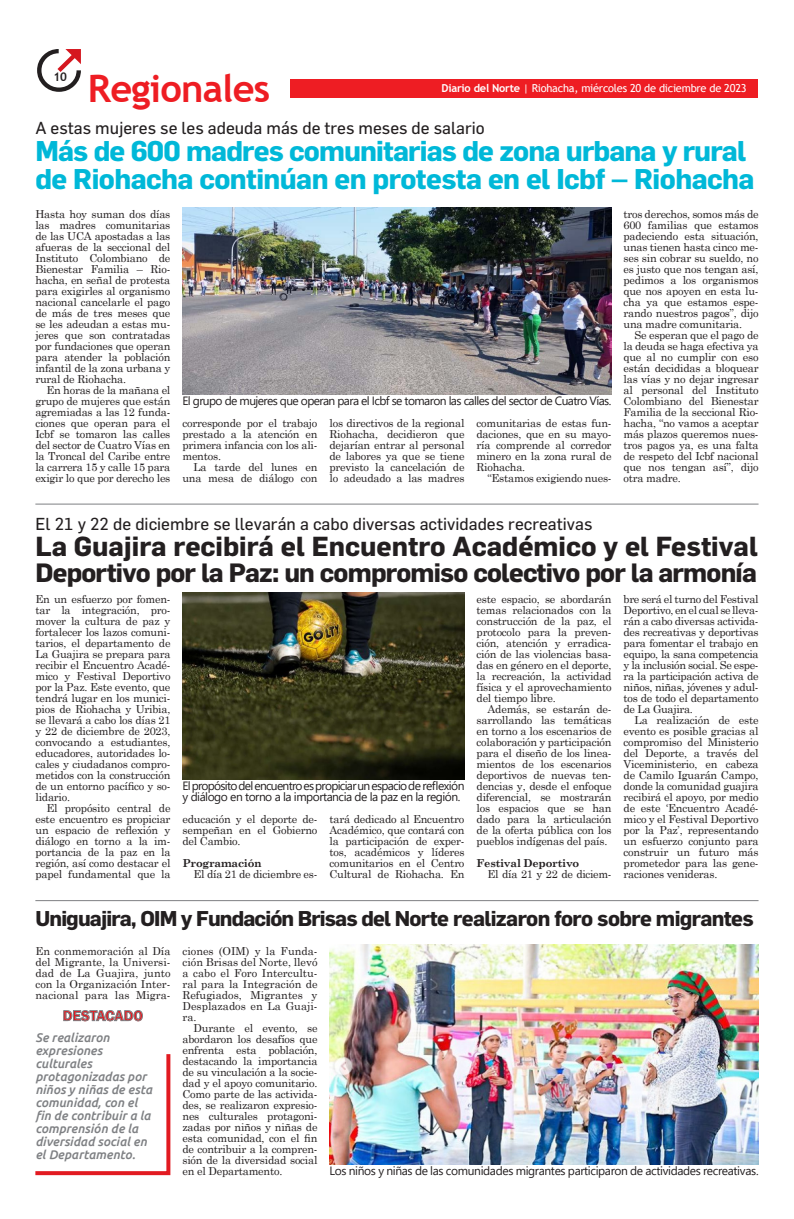
<style>
.page{position:relative;width:794px;height:1219px;background:#fff}
.page>*{position:absolute;margin:0;border:0;box-sizing:border-box;transform-origin:0 0}
.Texto_capitular{font:700 38px "Trebuchet MS";letter-spacing:-.02em;color:#ee1d23}
.Título_medio_34pt{font:700 28px/28px "Flama";letter-spacing:-.02em;color:#00b8d8}
.Titulo_Medio_30Pt{font:700 27px "Flama";color:#231f20}
.Titulo_Medio_30Pt-2{font:700 26px "Flama";letter-spacing:-.03em;color:#231f20}
.Titulo_Medio_30Pt-3{font:700 21px "Flama";letter-spacing:-.03em;color:#231f20}
.Antetitulo{font:17px "Flama";color:#231f20}
.Destacado_Segoe_Bold{font:600 15px "Franklin Gothic";color:#e21a21}
.Destacado{font:italic 500 12.6px/13px "Ubuntu";color:#7e8083}
.Pié_de_foto{font:12px/11px "Segoe UI";letter-spacing:-.04em;color:#231f20}
.Texto_capitular-2{font:700 12px "Trebuchet MS";color:#231f20}
.Texto{font:11px/11px "Century Schoolbook";letter-spacing:-.02em;color:#231f20;text-align:justify}
.Texto_sin_sangrias{font:11px/11px "Century Schoolbook";letter-spacing:-.01em;color:#231f20;text-align:justify}
.Texto-2{font:11px "Trebuchet MS";letter-spacing:-.02em;color:#fff}
.Intertítulo{font:700 11px "Century Schoolbook";letter-spacing:-.02em;color:#231f20}
.s1{font-weight:700}
</style>
<div class="page">
<div style="left:290px;top:79px;width:468px;height:18px;background:#ee1d23"></div>
<svg style="left:37px;top:49px;width:44px;height:43px"></svg>
<img style="left:182px;top:207px;width:429px;height:187px">
<hr style="left:35px;top:504px;width:723px;height:1px;background:#7e8083">
<hr style="left:35px;top:900px;width:723px;height:1px;background:#7e8083">
<img style="left:182px;top:592px;width:282px;height:187px">
<img style="left:329px;top:944px;width:429px;height:220px">
<svg style="left:35px;top:1054px;width:136px;height:122px"></svg>
<svg style="left:63px;top:1010px;width:80px;height:11px"></svg>
<p class="Texto_capitular-2" style="left:54px;top:69px;width:15px">10</p>
<p class="Texto_capitular" style="left:88px;top:65px;width:184px">Regionales</p>
<p class="Texto-2" style="left:441px;top:81px;width:307px"><span class="s1">Diario del Norte</span> | Riohacha, miércoles 20 de diciembre de 2023</p>
<p class="Antetitulo" style="left:35px;top:118px;width:451px">A estas mujeres se les adeuda más de tres meses de salario</p>
<p class="Título_medio_34pt" style="left:35px;top:136px;width:720px">Más de 600 madres comunitarias de zona urbana y rural de Riohacha continúan en protesta en el Icbf – Riohacha</p>
<p class="Texto_sin_sangrias" style="left:35px;top:208px;width:136px">Hasta hoy suman dos días las madres comunitarias de las UCA apostadas a las afueras de la seccional del Instituto Colombiano de Bienestar Familia – Rio&shy;hacha, en señal de protesta para exigirles al organismo nacional cancelarle el pago de más de tres meses que se les adeudan a estas mu&shy;jeres que son contratadas por fundaciones que operan para atender la población infantil de la zona urbana y rural de Riohacha.</p>
<p class="Texto" style="left:35px;top:384px;width:136px;text-indent:11px">En horas de la mañana el grupo de mujeres que están agremiadas a las 12 funda&shy;ciones que operan para el Icbf se tomaron las calles del sector de Cuatro Vías en la Troncal del Caribe entre la carrera 15 y calle 15 para exigir lo que por derecho les</p>
<p class="Pié_de_foto" style="left:182px;top:394px;width:430px">El grupo de mujeres que operan para el Icbf se tomaron las calles del sector de Cuatro Vías.</p>
<p class="Texto" style="left:623px;top:208px;width:137px">tros derechos, somos más de 600 familias que estamos padeciendo esta situación, unas tienen hasta cinco me&shy;ses sin cobrar su sueldo, no es justo que nos tengan así, pedimos a los organismos que nos apoyen en esta lu&shy;cha ya que estamos espe&shy;rando nuestros pagos”, dijo una madre comunitaria.</p>
<p class="Texto" style="left:623px;top:329px;width:137px;text-indent:11px">Se esperan que el pago de la deuda se haga efectiva ya que al no cumplir con eso están decididas a bloquear las vías y no dejar ingresar al personal del Instituto Colombiano del Bienestar Familia de la seccional Rio&shy;hacha, “no vamos a aceptar más plazos queremos nues&shy;tros pagos ya, es una falta de respeto del Icbf nacional que nos tengan así”, dijo otra madre.</p>
<p class="Texto" style="left:329px;top:417px;width:136px">los directivos de la regional Riohacha, decidieron que dejarían entrar al personal de labores ya que se tiene previsto la cancelación de lo adeudado a las madres</p>
<p class="Texto" style="left:476px;top:417px;width:136px">comunitarias de estas fun&shy;daciones, que en su mayo&shy;ría comprende al corredor minero en la zona rural de Riohacha.</p>
<p class="Texto" style="left:182px;top:417px;width:136px">corresponde por el trabajo prestado a la atención en primera infancia con los ali&shy;mentos.</p>
<p class="Texto" style="left:182px;top:461px;width:136px;text-align:right">La tarde del lunes en una mesa de diálogo con</p>
<p class="Texto" style="left:487px;top:472px;width:125px">“Estamos exigiendo nues-</p>
<p class="Antetitulo" style="left:35px;top:514px;width:558px">El 21 y 22 de diciembre se llevarán a cabo diversas actividades recreativas</p>
<p class="Titulo_Medio_30Pt" style="left:35px;top:530px;width:724px">La Guajira recibirá el Encuentro Académico y el Festival</p>
<p class="Titulo_Medio_30Pt-2" style="left:35px;top:557px;width:723px">Deportivo por la Paz: un compromiso colectivo por la armonía</p>
<p class="Texto_sin_sangrias" style="left:35px;top:593px;width:136px">En un esfuerzo por fomen&shy;tar la integración, pro&shy;mover la cultura de paz y fortalecer los lazos comuni&shy;tarios, el departamento de La Guajira se prepara para recibir el Encuentro Acadé&shy;mico y Festival Deportivo por la Paz. Este evento, que tendrá lugar en los munici&shy;pios de Riohacha y Uribia, se llevará a cabo los días 21 y 22 de diciembre de 2023, convocando a estudiantes, educadores, autoridades lo&shy;cales y ciudadanos compro&shy;metidos con la construcción de un entorno pacífico y so&shy;lidario.</p>
<p class="Texto" style="left:35px;top:802px;width:136px;text-indent:11px">El propósito central de este encuentro es propiciar un espacio de reflexión y diálogo en torno a la im&shy;portancia de la paz en la región, así como destacar el papel fundamental que la</p>
<p class="Texto" style="left:476px;top:593px;width:136px">este espacio, se abordarán temas relacionados con la construcción de la paz, el protocolo para la preven&shy;ción, atención y erradica&shy;ción de las violencias basa&shy;das en género en el deporte, la recreación, la actividad física y el aprovechamiento del tiempo libre.</p>
<p class="Texto" style="left:476px;top:703px;width:136px;text-indent:11px">Además, se estarán de&shy;sarrollando las temáticas en torno a los escenarios de colaboración y participación para el diseño de los linea&shy;mientos de los escenarios deportivos de nuevas ten&shy;dencias y, desde el enfoque diferencial, se mostrarán los espacios que se han dado para la articulación de la oferta pública con los pueblos indígenas del país.</p>
<p class="Intertítulo" style="left:476px;top:855px;width:104px">Festival Deportivo</p>
<p class="Texto" style="left:487px;top:868px;width:125px">El día 21 y 22 de diciem-</p>
<p class="Texto" style="left:623px;top:593px;width:136px">bre será el turno del Festival Deportivo, en el cual se lleva&shy;rán a cabo diversas activida&shy;des recreativas y deportivas para fomentar el trabajo en equipo, la sana competencia y la inclusión social. Se espe&shy;ra la participación activa de niños, niñas, jóvenes y adul&shy;tos de todo el departamento de La Guajira.</p>
<p class="Texto" style="left:623px;top:714px;width:136px;text-indent:11px">La realización de este evento es posible gracias al compromiso del Ministerio del Deporte, a través del Viceministerio, en cabeza de Camilo Iguarán Campo, donde la comunidad guajira recibirá el apoyo, por medio de este ‘Encuentro Acadé&shy;mico y el Festival Deportivo por la Paz’, representando un esfuerzo conjunto para construir un futuro más prometedor para las gene&shy;raciones venideras.</p>
<p class="Pié_de_foto" style="left:182px;top:779px;width:283px">El propósito del encuentro es propiciar un espacio de reflexión y diálogo en torno a la importancia de la paz en la región.</p>
<p class="Texto" style="left:329px;top:813px;width:136px">tará dedicado al Encuentro Académico, que contará con la participación de exper&shy;tos, académicos y líderes comunitarios en el Centro Cultural de Riohacha. En</p>
<p class="Titulo_Medio_30Pt-3" style="left:35px;top:906px;width:720px">Uniguajira, OIM y Fundación Brisas del Norte realizaron foro sobre migrantes</p>
<p class="Texto_sin_sangrias" style="left:35px;top:945px;width:136px">En conmemoración al Día del Migrante, la Universi&shy;dad de La Guajira, junto con la Organización Inter&shy;nacional para las Migra-</p>
<p class="Texto" style="left:182px;top:813px;width:136px">educación y el deporte de&shy;sempeñan en el Gobierno del Cambio.</p>
<p class="Intertítulo" style="left:182px;top:855px;width:81px">Programación</p>
<p class="Texto" style="left:193px;top:868px;width:125px">El día 21 de diciembre es-</p>
<p class="Texto_sin_sangrias" style="left:182px;top:945px;width:136px">ciones (OIM) y la Funda&shy;ción Brisas del Norte, llevó a cabo el Foro Intercultu&shy;ral para la Integración de Refugiados, Migrantes y Desplazados en La Guaji&shy;ra.</p>
<p class="Texto" style="left:182px;top:1022px;width:136px;text-indent:11px">Durante el evento, se abordaron los desafíos que enfrenta esta población, destacando la importancia de su vinculación a la socie&shy;dad y el apoyo comunitario.<br>Como parte de las activida&shy;des, se realizaron expresio&shy;nes culturales protagoni&shy;zadas por niños y niñas de esta comunidad, con el fin de contribuir a la compren&shy;sión de la diversidad social en el Departamento.</p>
<p class="Destacado_Segoe_Bold" style="left:63px;top:1006px;width:82px">DESTACADO</p>
<p class="Destacado" style="left:35px;top:1031px;width:118px">Se realizaron expresiones culturales protagonizadas por niños y niñas de esta comunidad, con el fin de contribuir a la comprensión de la diversidad social en el Departamento.</p>
<p class="Pié_de_foto" style="left:329px;top:1164px;width:431px">Los niños y niñas de las comunidades migrantes participaron de actividades recreativas.</p>
</div>
